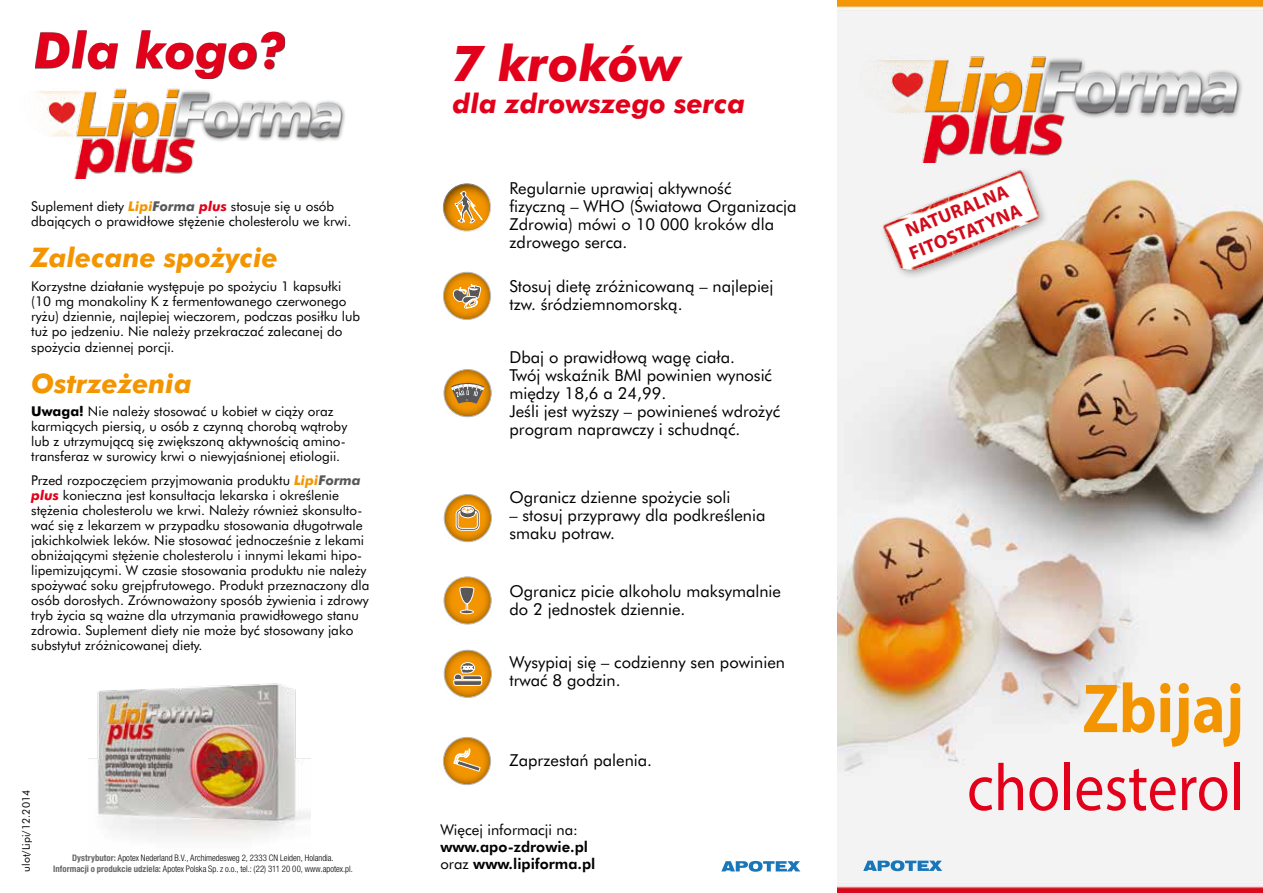
<style>
.page{position:relative;width:1263px;height:893px;background:#fff}
.page>*{position:absolute;margin:0;border:0;box-sizing:border-box;transform-origin:0 0}
.t1{font:700 69.9px "Myriad Pro";color:#f39500;scale:.9 1}
.t2{font:66.6px "Myriad Pro";color:#e2001a;scale:.9 1}
.t3{font:italic 700 49.5px "Futura PL";color:#e2001a}
.t4{font:italic 700 27px "Futura PL";color:#f39500}
.t5{font:italic 700 27px "Futura PL";color:#e2001a}
.t6{font:700 18.9px/22.6px "Myriad Pro";color:#d10b1c}
.t7{font:16.5px/18px "Futura PL";color:#000}
.t8{font:800 14.85px/16.6px "Futura PL";color:#000}
.t9{font:14.85px "Futura PL";color:#000}
.t10{font:13.5px/15px "Futura PL";color:#000}
.t11{font:10.5px "Futura PL";color:#000}
.t12{font:300 condensed 9px/10.8px "Helvetica Neue LT Pro";letter-spacing:.005em;color:#000;text-align:center}
.s1{font-weight:700;font-style:italic;color:#f39500}
.s2{font-weight:700;font-style:italic;color:#58585a}
.s3{font-weight:700;font-style:italic;color:#e2001a}
.s4{font-weight:700}
.s5{font-weight:700;color:#646567}
.s6{font-weight:400}
</style>
<div class="page">
<img style="left:89px;top:683px;width:222px;height:155px">
<div style="left:35px;top:31px;width:250px;height:48px;background:#000;opacity:.75"></div>
<svg style="left:442px;top:183px;width:49px;height:49px"></svg>
<svg style="left:443px;top:369px;width:49px;height:48px"></svg>
<svg style="left:443px;top:271px;width:48px;height:49px"></svg>
<svg style="left:443px;top:576px;width:49px;height:49px"></svg>
<svg style="left:443px;top:737px;width:48px;height:48px"></svg>
<svg style="left:443px;top:494px;width:49px;height:48px"></svg>
<svg style="left:443px;top:649px;width:49px;height:49px"></svg>
<img style="left:838px;top:0;width:425px;height:893px">
<svg style="left:721px;top:861px;width:79px;height:11px"></svg>
<svg style="left:863px;top:860px;width:79px;height:11px"></svg>
<img style="left:37px;top:91px;width:22px;height:46px">
<img style="left:59px;top:74px;width:286px;height:105px">
<img style="left:857px;top:55px;width:47px;height:64px">
<img style="left:904px;top:39px;width:352px;height:123px">
<div style="left:879px;top:166px;width:171px;height:114px;background:#000;opacity:.3"></div>
<img style="left:880px;top:167px;width:163px;height:109px">
<h3 class="t3" style="left:34px;top:20px;width:254px">Dla kogo?</h3>
<p class="t10" style="left:31px;top:199px;width:322px">Suplement diety <span class="s1">Lipi</span><span class="s2">Forma</span> <span class="s3">plus</span> stosuje si´ u osób dbajàcych o prawidłowe st´˝enie cholesterolu we krwi.</p>
<h3 class="t4" style="left:31px;top:241px;width:248px">Zalecane spo˝ycie</h3>
<p class="t10" style="left:31px;top:278px;width:330px">Korzystne działanie wyst´puje po spo˝yciu 1 kapsułki (10 mg monakoliny K z fermentowanego czerwonego ry˝u) dziennie, najlepiej wieczorem, podczas posiłku lub tu˝ po jedzeniu. Nie nale˝y przekraczaç zalecanej do spo˝ycia dziennej porcji.</p>
<h3 class="t4" style="left:31px;top:366px;width:162px">Ostrze˝enia</h3>
<p class="t10" style="left:31px;top:404px;width:318px"><span class="s4">Uwaga!</span> Nie nale˝y stosowaç u kobiet w cià˝y oraz karmiàcych piersià, u osób z czynnà chorobà wàtroby lub z utrzymujàcà si´ zwi´kszonà aktywnoÊcià amino&shy;transferaz w surowicy krwi o niewyjaÊnionej etiologii.</p>
<p class="t10" style="left:31px;top:472px;width:340px">Przed rozpocz´ciem przyjmowania produktu <span class="s1">Lipi</span><span class="s2">Forma </span><span class="s3">plus</span> konieczna jest konsultacja lekarska i okreÊlenie st´˝enia cholesterolu we krwi. Nale˝y równie˝ skonsulto&shy;waç si´ z lekarzem w przypadku stosowania długotrwale jakichkolwiek leków. Nie stosowaç jednoczeÊnie z lekami obni˝ajàcymi st´˝enie cholesterolu i innymi lekami hipo&shy;lipemizujàcymi. W czasie stosowania produktu nie nale˝y spo˝ywaç soku grejpfrutowego. Produkt przeznaczony dla osób dorosłych. Zrównowa˝ony sposób ˝ywienia i zdrowy tryb ˝ycia sà wa˝ne dla utrzymania prawidłowego stanu zdrowia. Suplement diety nie mo˝e byç stosowany jako substytut zró˝nicowanej diety.</p>
<p class="t11" style="left:20px;top:872px;width:83px;rotate:-90deg">ulot/Lipi/12.2014</p>
<p class="t12" style="left:53px;top:852px;width:301px"><span class="s5">Dystrybutor:</span> Apotex Nederland B.V., Archimedesweg 2, 2333 CN Leiden, Holandia.<br><span class="s5">Informacji o produkcie udziela:</span> Apotex Polska Sp. z o.o., tel.: (22) 311 20 00, www.apotex.pl.</p>
<h3 class="t3" style="left:453px;top:33px;width:230px">7 kroków</h3>
<h3 class="t5" style="left:453px;top:87px;width:294px">dla zdrowszego serca</h3>
<p class="t7" style="left:509px;top:179px;width:289px">Regularnie uprawiaj aktywnoÊç<br>fizycznà – WHO (Âwiatowa Organizacja<br>Zdrowia) mówi o 10 000 kroków dla zdrowego serca.</p>
<p class="t7" style="left:509px;top:277px;width:265px">Stosuj diet´ zró˝nicowanà – najlepiej tzw. Êródziemnomorskà.</p>
<p class="t7" style="left:509px;top:348px;width:272px">Dbaj o prawidłowà wag´ ciała.<br>Twój wskaênik BMI powinien wynosiç mi´dzy 18,6 a 24,99.<br>JeÊli jest wy˝szy – powinieneÊ wdro˝yç program naprawczy i schudnàç.</p>
<p class="t7" style="left:509px;top:488px;width:223px">Ogranicz dzienne spo˝ycie soli</p>
<p class="t7" style="left:509px;top:506px;width:257px">– stosuj przyprawy dla podkreÊlenia smaku potraw.</p>
<p class="t7" style="left:509px;top:582px;width:273px">Ogranicz picie alkoholu maksymalnie do 2 jednostek dziennie.</p>
<p class="t7" style="left:509px;top:653px;width:277px">Wysypiaj si´ – codzienny sen powinien trwaç 8 godzin.</p>
<p class="t7" style="left:509px;top:751px;width:144px">Zaprzestaƒ palenia.</p>
<p class="t9" style="left:440px;top:821px;width:139px">Wi´cej informacji na:</p>
<p class="t8" style="left:440px;top:838px;width:157px">www.apo-zdrowie.pl <span class="s6">oraz</span> www.lipiforma.pl</p>
<h3 class="t6" style="left:897px;top:222px;width:121px;rotate:-22deg">NATURALNA<br>FITOSTATYNA</h3>
<h1 class="t1" style="left:1082px;top:663px;width:181px">Zbijaj</h1>
<h2 class="t2" style="left:967px;top:747px;width:309px">cholesterol</h2>
</div>
